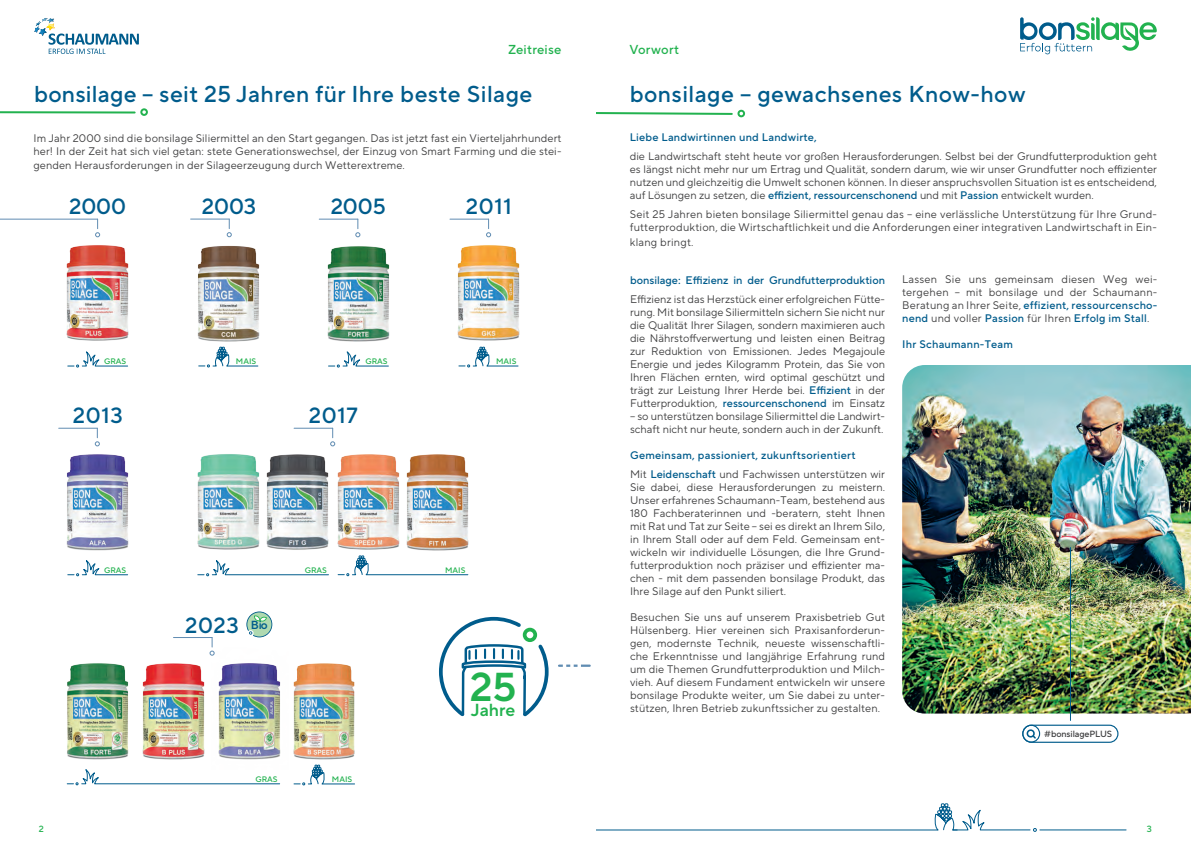
<style>
.page{position:relative;width:1191px;height:842px;background:#fff}
.page>*{position:absolute;margin:0;border:0;box-sizing:border-box;transform-origin:0 0}
.t1{font:40.3px "TT Norms Pro Dm Bd";color:#22b24f}
.t2{font:500 23px "TT Norms Pro";letter-spacing:.02em;color:#005c8c}
.t3{font:500 22px "TT Norms Pro";letter-spacing:.03em;color:#005c8c}
.t4{font:17.5px "TT Norms Pro Dm Bd";color:#22b24f}
.t5{font:500 13px "TT Norms Pro";letter-spacing:.02em;color:#22b24f}
.t6{font:11px/13px "TT Norms Pro";letter-spacing:.01em;color:#3e3e3f;text-align:justify}
.t7{font:500 11px/19px "TT Norms Pro";letter-spacing:.02em;color:#005c8c}
.t8{font:500 11px "TT Norms Pro";color:#005c8c}
.t9{font:500 9px "TT Norms Pro";letter-spacing:-.01em;color:#3e3e3f}
.t10{font:500 9px "TT Norms Pro";color:#22b24f}
.t11{font:500 8px "TT Norms Pro";color:#22b24f}
.s1{font-family:"TT Norms Pro Dm Bd";font-weight:400;font-size:11.8px}
.s2{font-weight:500;color:#005c8c}
.s3{font-weight:400;color:#3e3e3f}
</style>
<div class="page">
<hr style="left:1039px;top:829px;width:87px;height:1px;background:#005c8c">
<svg style="left:596px;top:803px;width:441px;height:29px"></svg>
<svg style="left:34px;top:18px;width:105px;height:36px"></svg>
<svg style="left:1020px;top:17px;width:136px;height:37px"></svg>
<img style="left:66px;top:443px;width:63px;height:108px">
<img style="left:66px;top:234px;width:63px;height:118px">
<hr style="left:0;top:219px;width:98px;height:1px;background:#608cb2">
<svg style="left:95px;top:219px;width:5px;height:18px"></svg>
<hr style="left:59px;top:428px;width:38px;height:1px;background:#608cb2">
<svg style="left:95px;top:428px;width:5px;height:18px"></svg>
<img style="left:67px;top:663px;width:138px;height:97px">
<img style="left:218px;top:663px;width:63px;height:97px">
<img style="left:293px;top:663px;width:62px;height:97px">
<svg style="left:0;top:111px;width:136px;height:3px"></svg>
<div style="left:140px;top:108px;width:8px;height:8px;border:2px solid #22b24f;border-radius:50%"></div>
<svg style="left:68px;top:352px;width:60px;height:15px"></svg>
<img style="left:457px;top:234px;width:63px;height:107px">
<hr style="left:450px;top:219px;width:38px;height:1px;background:#608cb2">
<svg style="left:486px;top:219px;width:5px;height:18px"></svg>
<svg style="left:459px;top:346px;width:60px;height:21px"></svg>
<img style="left:327px;top:233px;width:63px;height:119px">
<hr style="left:319px;top:219px;width:39px;height:1px;background:#608cb2">
<svg style="left:355px;top:219px;width:5px;height:18px"></svg>
<svg style="left:328px;top:352px;width:61px;height:15px"></svg>
<svg style="left:68px;top:560px;width:60px;height:16px"></svg>
<img style="left:267px;top:454px;width:62px;height:96px">
<img style="left:197px;top:454px;width:70px;height:96px">
<img style="left:407px;top:454px;width:62px;height:97px">
<img style="left:331px;top:443px;width:76px;height:107px">
<hr style="left:294px;top:428px;width:39px;height:1px;background:#608cb2">
<svg style="left:330px;top:428px;width:5px;height:18px"></svg>
<svg style="left:338px;top:555px;width:130px;height:21px"></svg>
<svg style="left:198px;top:560px;width:131px;height:16px"></svg>
<hr style="left:173px;top:637px;width:39px;height:1px;background:#608cb2">
<svg style="left:209px;top:637px;width:6px;height:19px"></svg>
<svg style="left:246px;top:611px;width:26px;height:26px"></svg>
<svg style="left:67px;top:769px;width:213px;height:16px"></svg>
<svg style="left:294px;top:764px;width:61px;height:21px"></svg>
<hr style="left:559px;top:664px;width:30px;height:3px;background:#608cb2">
<svg style="left:563px;top:664px;width:18px;height:3px"></svg>
<svg style="left:439px;top:616px;width:110px;height:101px"></svg>
<img style="left:197px;top:234px;width:63px;height:108px">
<hr style="left:191px;top:219px;width:38px;height:1px;background:#608cb2">
<svg style="left:227px;top:219px;width:5px;height:18px"></svg>
<svg style="left:199px;top:346px;width:60px;height:21px"></svg>
<img style="left:902px;top:365px;width:289px;height:348px">
<svg style="left:596px;top:112px;width:137px;height:3px"></svg>
<div style="left:737px;top:110px;width:8px;height:7px;border:2px solid #22b24f;border-radius:50%"></div>
<hr style="left:1070px;top:547px;width:1px;height:173px;background:#005c8c">
<div style="left:1022px;top:725px;width:96px;height:18px;border:1px solid #005c8c;border-radius:9px"></div>
<div style="left:1022px;top:725px;width:18px;height:18px;border:1px solid #005c8c;border-radius:50%"></div>
<svg style="left:1026px;top:729px;width:10px;height:10px"></svg>
<p class="t5" style="left:508px;top:40px;width:55px">Zeitreise</p>
<p class="t5" style="left:629px;top:40px;width:51px">Vorwort</p>
<h2 class="t2" style="left:34px;top:77px;width:499px">bonsilage – seit 25 Jahren für Ihre beste Silage</h2>
<p class="t6" style="left:33px;top:132px;width:529px">Im Jahr 2000 sind die bonsilage Siliermittel an den Start gegangen. Das ist jetzt fast ein Vierteljahrhundert her! In der Zeit hat sich viel getan: stete Generationswechsel, der Einzug von Smart Farming und die stei&shy;genden Herausforderungen in der Silageerzeugung durch Wetterextreme.</p>
<h3 class="t3" style="left:69px;top:190px;width:59px">2000</h3>
<h3 class="t3" style="left:202px;top:190px;width:56px">2003</h3>
<h3 class="t3" style="left:331px;top:190px;width:57px">2005</h3>
<h3 class="t3" style="left:466px;top:190px;width:47px">2011</h3>
<p class="t11" style="left:104px;top:355px;width:24px">GRAS</p>
<p class="t11" style="left:236px;top:355px;width:22px">MAIS</p>
<p class="t11" style="left:365px;top:355px;width:24px">GRAS</p>
<p class="t11" style="left:496px;top:355px;width:22px">MAIS</p>
<h3 class="t3" style="left:73px;top:400px;width:52px">2013</h3>
<h3 class="t3" style="left:309px;top:399px;width:51px">2017</h3>
<p class="t11" style="left:104px;top:564px;width:24px">GRAS</p>
<p class="t11" style="left:305px;top:564px;width:24px">GRAS</p>
<p class="t11" style="left:445px;top:564px;width:22px">MAIS</p>
<h3 class="t3" style="left:185px;top:609px;width:84px">2023 <span class="s1">Bio</span></h3>
<h1 class="t1" style="left:470px;top:657px;width:48px">25</h1>
<h3 class="t4" style="left:471px;top:697px;width:46px">Jahre</h3>
<p class="t11" style="left:255px;top:773px;width:24px">GRAS</p>
<p class="t11" style="left:332px;top:773px;width:22px">MAIS</p>
<h2 class="t2" style="left:629px;top:77px;width:397px">bonsilage – gewachsenes Know-how</h2>
<p class="t7" style="left:630px;top:128px;width:188px">Liebe Landwirtinnen und Landwirte,</p>
<p class="t6" style="left:630px;top:150px;width:529px">die Landwirtschaft steht heute vor großen Herausforderungen. Selbst bei der Grundfutterproduktion geht es längst nicht mehr nur um Ertrag und Qualität, sondern darum, wie wir unser Grundfutter noch effizienter nutzen und gleichzeitig die Umwelt schonen können. In dieser anspruchsvollen Situation ist es entscheidend, auf Lösungen zu setzen, die <span class="s2">effizient, ressourcenschonend</span> und mit <span class="s2">Passion</span> entwickelt wurden.</p>
<p class="t6" style="left:630px;top:208px;width:529px">Seit 25 Jahren bieten bonsilage Siliermittel genau das – eine verlässliche Unterstützung für Ihre Grund&shy;futterproduktion, die Wirtschaftlichkeit und die Anforderungen einer integrativen Landwirtschaft in Ein-</p>
<p class="t6" style="left:630px;top:235px;width:65px">klang bringt.</p>
<p class="t8" style="left:630px;top:272px;width:256px">bonsilage: Effizienz in der Grundfutterproduktion</p>
<p class="t6" style="left:630px;top:292px;width:256px">Effizienz ist das Herzstück einer erfolgreichen Fütte&shy;rung. Mit bonsilage Siliermitteln sichern Sie nicht nur die Qualität Ihrer Silagen, sondern maximieren auch die Nährstoffverwertung und leisten einen Beitrag zur Reduktion von Emissionen. Jedes Megajoule Energie und jedes Kilogramm Protein, das Sie von Ihren Flächen ernten, wird optimal geschützt und trägt zur Leistung Ihrer Herde bei. <span class="s2">Effizient</span> in der Futterproduktion, <span class="s2">ressourcenschonend</span> im Einsatz</p>
<p class="t6" style="left:630px;top:409px;width:256px">– so unterstützen bonsilage Siliermittel die Landwirt&shy;schaft nicht nur heute, sondern auch in der Zukunft.</p>
<p class="t7" style="left:630px;top:445px;width:256px">Gemeinsam, passioniert, zukunftsorientiert<br><span class="s3">Mit</span> Leidenschaft <span class="s3">und Fachwissen unterstützen wir</span></p>
<p class="t6" style="left:630px;top:480px;width:256px">Sie dabei, diese Herausforderungen zu meistern.<br>Unser erfahrenes Schaumann-Team, bestehend aus 180 Fachberaterinnen und -beratern, steht Ihnen mit Rat und Tat zur Seite – sei es direkt an Ihrem Silo, in Ihrem Stall oder auf dem Feld. Gemeinsam ent&shy;wickeln wir individuelle Lösungen, die Ihre Grund&shy;futterproduktion noch präziser und effizienter ma&shy;chen - mit dem passenden bonsilage Produkt, das Ihre Silage auf den Punkt siliert.</p>
<p class="t6" style="left:630px;top:610px;width:256px">Besuchen Sie uns auf unserem Praxisbetrieb Gut Hülsenberg. Hier vereinen sich Praxisanforderun&shy;gen, modernste Technik, neueste wissenschaftli&shy;che Erkenntnisse und langjährige Erfahrung rund um die Themen Grundfutterproduktion und Milch&shy;vieh. Auf diesem Fundament entwickeln wir unsere bonsilage Produkte weiter, um Sie dabei zu unter&shy;stützen, Ihren Betrieb zukunftssicher zu gestalten.</p>
<p class="t6" style="left:902px;top:273px;width:257px">Lassen Sie uns gemeinsam diesen Weg wei&shy;tergehen – mit bonsilage und der Schaumann-Beratung an Ihrer Seite, <span class="s2">effizient, ressourcenscho&shy;nend</span> und voller <span class="s2">Passion</span> für Ihren <span class="s2">Erfolg im Stall</span>.</p>
<p class="t7" style="left:902px;top:335px;width:112px">Ihr Schaumann-Team</p>
<p class="t9" style="left:1044px;top:727px;width:69px">#bonsilagePLUS</p>
<p class="t10" style="left:39px;top:822px;width:7px">2</p>
<p class="t10" style="left:1146px;top:822px;width:7px">3</p>
</div>
